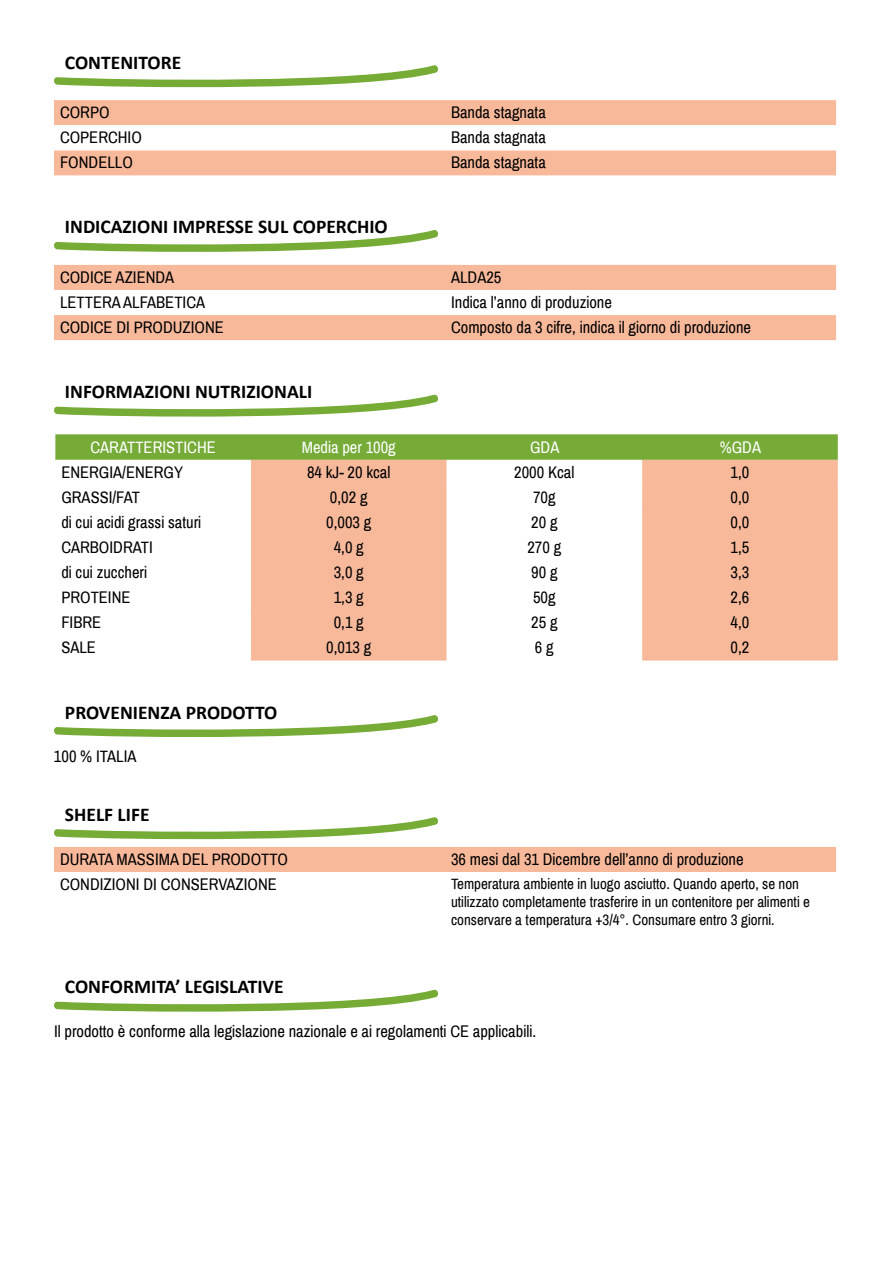
<style>
.page{position:relative;width:893px;height:1263px;background:#fff}
.page>*{position:absolute;margin:0;border:0;box-sizing:border-box;transform-origin:0 0}
.t1{font:700 19.5px "Calibri";color:#000}
.t2{font:16.5px "Archivo Narrow";color:#000}
.t3{font:16.5px "Archivo Narrow";color:#fff}
.t4{font:15px/18px "Archivo Narrow";color:#000}
</style>
<div class="page">
<div style="left:54px;top:100px;width:782px;height:75px;background:#f8b99b"></div>
<svg style="left:54px;top:125px;width:782px;height:25px"></svg>
<svg style="left:54px;top:65px;width:385px;height:23px"></svg>
<div style="left:54px;top:265px;width:782px;height:75px;background:#f8b99b"></div>
<svg style="left:54px;top:290px;width:782px;height:25px"></svg>
<svg style="left:54px;top:230px;width:385px;height:22px"></svg>
<svg style="left:54px;top:394px;width:385px;height:23px"></svg>
<svg style="left:55px;top:434px;width:783px;height:26px;background:#79ac3c"></svg>
<svg style="left:251px;top:460px;width:587px;height:200px;fill:#f8b99b"></svg>
<svg style="left:251px;top:485px;width:587px;height:25px"></svg>
<svg style="left:54px;top:715px;width:385px;height:22px"></svg>
<svg style="left:54px;top:817px;width:782px;height:55px"></svg>
<svg style="left:54px;top:989px;width:385px;height:23px"></svg>
<p class="t1" style="left:65px;top:48px;width:118px">CONTENITORE</p>
<p class="t2" style="left:60px;top:102px;width:51px">CORPO</p>
<p class="t2" style="left:451px;top:102px;width:96px">Banda stagnata</p>
<p class="t2" style="left:60px;top:127px;width:83px">COPERCHIO</p>
<p class="t2" style="left:451px;top:127px;width:96px">Banda stagnata</p>
<p class="t2" style="left:60px;top:152px;width:74px">FONDELLO</p>
<p class="t2" style="left:451px;top:152px;width:96px">Banda stagnata</p>
<p class="t1" style="left:65px;top:213px;width:324px">INDICAZIONI IMPRESSE SUL COPERCHIO</p>
<p class="t2" style="left:60px;top:267px;width:116px">CODICE AZIENDA</p>
<p class="t2" style="left:451px;top:267px;width:52px">ALDA25</p>
<p class="t2" style="left:60px;top:292px;width:147px">LETTERA ALFABETICA</p>
<p class="t2" style="left:451px;top:292px;width:162px">Indica l’anno di produzione</p>
<p class="t2" style="left:60px;top:317px;width:165px">CODICE DI PRODUZIONE</p>
<p class="t2" style="left:451px;top:317px;width:302px">Composto da 3 cifre, indica il giorno di produzione</p>
<p class="t1" style="left:65px;top:378px;width:249px">INFORMAZIONI NUTRIZIONALI</p>
<p class="t3" style="left:91px;top:437px;width:127px">CARATTERISTICHE</p>
<p class="t3" style="left:302px;top:437px;width:96px">Media per 100g</p>
<p class="t3" style="left:530px;top:437px;width:31px">GDA</p>
<p class="t3" style="left:720px;top:437px;width:43px">%GDA</p>
<p class="t2" style="left:61px;top:462px;width:123px">ENERGIA/ENERGY</p>
<p class="t2" style="left:307px;top:462px;width:85px">84 kJ- 20 kcal</p>
<p class="t2" style="left:514px;top:462px;width:62px">2000 Kcal</p>
<p class="t2" style="left:731px;top:462px;width:20px">1,0</p>
<p class="t2" style="left:61px;top:487px;width:80px">GRASSI/FAT</p>
<p class="t2" style="left:330px;top:487px;width:39px">0,02 g</p>
<p class="t2" style="left:533px;top:487px;width:24px">70g</p>
<p class="t2" style="left:731px;top:487px;width:20px">0,0</p>
<p class="t2" style="left:61px;top:512px;width:141px">di cui acidi grassi saturi</p>
<p class="t2" style="left:326px;top:512px;width:47px">0,003 g</p>
<p class="t2" style="left:531px;top:512px;width:28px">20 g</p>
<p class="t2" style="left:731px;top:512px;width:20px">0,0</p>
<p class="t2" style="left:61px;top:537px;width:93px">CARBOIDRATI</p>
<p class="t2" style="left:334px;top:537px;width:32px">4,0 g</p>
<p class="t2" style="left:527px;top:537px;width:35px">270 g</p>
<p class="t2" style="left:731px;top:537px;width:20px">1,5</p>
<p class="t2" style="left:61px;top:562px;width:87px">di cui zuccheri</p>
<p class="t2" style="left:334px;top:562px;width:32px">3,0 g</p>
<p class="t2" style="left:531px;top:562px;width:28px">90 g</p>
<p class="t2" style="left:731px;top:562px;width:20px">3,3</p>
<p class="t2" style="left:61px;top:587px;width:71px">PROTEINE</p>
<p class="t2" style="left:334px;top:587px;width:32px">1,3 g</p>
<p class="t2" style="left:533px;top:587px;width:24px">50g</p>
<p class="t2" style="left:731px;top:587px;width:20px">2,6</p>
<p class="t2" style="left:61px;top:612px;width:41px">FIBRE</p>
<p class="t2" style="left:334px;top:612px;width:32px">0,1 g</p>
<p class="t2" style="left:531px;top:612px;width:28px">25 g</p>
<p class="t2" style="left:731px;top:612px;width:20px">4,0</p>
<p class="t2" style="left:61px;top:638px;width:36px">SALE</p>
<p class="t2" style="left:326px;top:638px;width:47px">0,013 g</p>
<p class="t2" style="left:535px;top:638px;width:20px">6 g</p>
<p class="t2" style="left:731px;top:638px;width:20px">0,2</p>
<p class="t1" style="left:65px;top:698px;width:214px">PROVENIENZA PRODOTTO</p>
<p class="t2" style="left:54px;top:746px;width:84px">100 % ITALIA</p>
<p class="t1" style="left:65px;top:800px;width:86px">SHELF LIFE</p>
<p class="t2" style="left:60px;top:849px;width:230px">DURATA MASSIMA DEL PRODOTTO</p>
<p class="t2" style="left:451px;top:849px;width:294px">36 mesi dal 31 Dicembre dell’anno di produzione</p>
<p class="t2" style="left:60px;top:874px;width:218px">CONDIZIONI DI CONSERVAZIONE</p>
<p class="t4" style="left:451px;top:875px;width:360px">Temperatura ambiente in luogo asciutto. Quando aperto, se non utilizzato completamente trasferire in un contenitore per alimenti e conservare a temperatura +3/4°. Consumare entro 3 giorni.</p>
<p class="t1" style="left:65px;top:973px;width:220px">CONFORMITA’ LEGISLATIVE</p>
<p class="t2" style="left:54px;top:1021px;width:484px">Il prodotto è conforme alla legislazione nazionale e ai regolamenti CE applicabili.</p>
</div>
